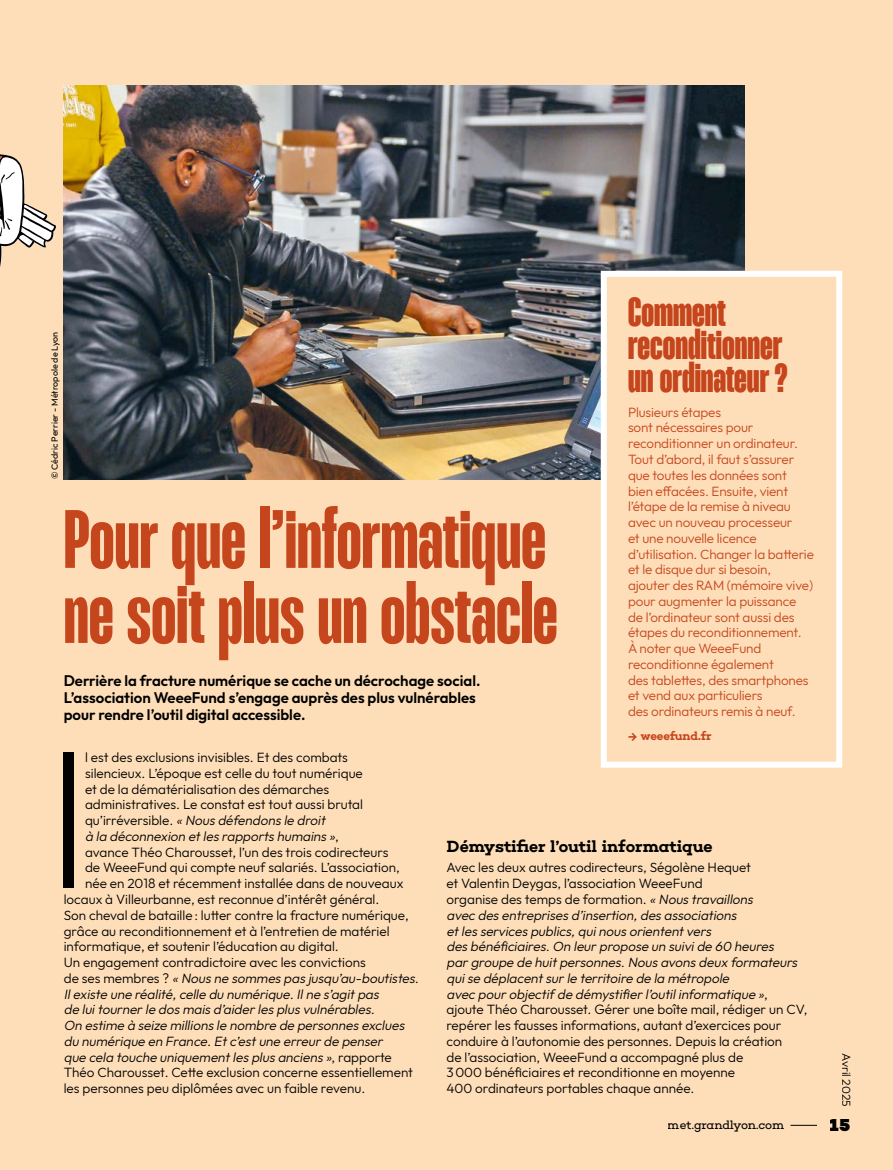
<style>
.page{position:relative;width:893px;height:1170px;background:#fff}
.page>*{position:absolute;margin:0;border:0;box-sizing:border-box;transform-origin:0 0}
.Courant-lettrine_MeT{font:300 193.5px "Mango Grotesque";color:#000}
.Titre-Art_Principal_PDCV_MeT{font:700 82.5px/75px "Mango Grotesque";color:#c5451d}
.Encadré_Titre_MeT{font:900 40.5px/33px "Mango Grotesque";color:#c5451d}
.t1{font:900 18px "Choplin";color:#000}
.Inter-titres_MeT{font:600 16.5px "Choplin";letter-spacing:-.01em;color:#000}
.Chapo_MeT{font:600 15px/17.2px "Outfit";color:#000}
.Courant_MeT{font:300 13.5px/15.8px "Outfit";color:#000}
.Courant-lettrine_MeT-2{font:300 13.5px "Outfit";color:#000}
.Courant_MeT-2{font:300 13.5px/15.8px "Outfit";letter-spacing:-.01em;color:#c5451d}
.Courant-lettrine_MeT-3{font:italic 300 13.5px "Outfit";color:#000}
.t2{font:12px "Choplin";letter-spacing:-.02em;color:#000}
.t3{font:600 12px "Choplin";letter-spacing:-.01em;color:#c5451d}
.t4{font:300 12px "Outfit";color:#000}
.t5{font:9px "Outfit";color:#000}
.s1{font-style:normal}
.s2{font-style:italic}
</style>
<div class="page">
<div style="left:0;top:0;width:893px;height:1169px;background:#fedeb8"></div>
<img style="left:64px;top:85px;width:680px;height:394px">
<div style="left:604px;top:274px;width:235px;height:490px;background:#fedeb8"></div>
<div style="left:601px;top:271px;width:241px;height:496px;border:6px solid #fff"></div>
<svg style="left:0;top:154px;width:56px;height:113px"></svg>
<svg style="left:790px;top:1124px;width:27px;height:1px"></svg>
<p class="t5" style="left:49px;top:479px;width:149px;rotate:-90deg">© Cédric Perrier - Métropole de Lyon</p>
<h2 class="Titre-Art_Principal_PDCV_MeT" style="left:64px;top:506px;width:495px">Pour que l’informatique ne soit plus un obstacle</h2>
<p class="Chapo_MeT" style="left:64px;top:672px;width:418px">Derrière la fracture numérique se cache un décrochage social.<br>L’association WeeeFund s’engage auprès des plus vulnérables pour rendre l’outil digital accessible.</p>
<h3 class="Encadré_Titre_MeT" style="left:628px;top:295px;width:162px">Comment reconditionner un ordinateur?</h3>
<p class="Courant_MeT-2" style="left:628px;top:404px;width:187px">Plusieurs étapes<br>sont nécessaires pour reconditionner un ordinateur.<br>Tout d’abord, il faut s’assurer que toutes les données sont bien effacées. Ensuite, vient l’étape de la remise à niveau avec un nouveau processeur<br>et une nouvelle licence d’utilisation. Changer la batterie et le disque dur si besoin, ajouter des RAM (mémoire vive) pour augmenter la puissance de l’ordinateur sont aussi des étapes du reconditionnement.<br>À noter que WeeeFund reconditionne également<br>des tablettes, des smartphones et vend aux particuliers<br>des ordinateurs remis à neuf.</p>
<p class="t3" style="left:628px;top:729px;width:85px">→ weeefund.fr</p>
<p class="Courant-lettrine_MeT" style="left:54px;top:733px;width:30px">I</p>
<p class="Courant-lettrine_MeT-2" style="left:85px;top:749px;width:264px">l est des exclusions invisibles. Et des combats</p>
<p class="Courant-lettrine_MeT-2" style="left:85px;top:764px;width:279px">silencieux. L’époque est celle du tout numérique</p>
<p class="Courant-lettrine_MeT-2" style="left:85px;top:780px;width:246px">et de la dématérialisation des démarches</p>
<p class="Courant-lettrine_MeT-2" style="left:85px;top:796px;width:279px">administratives. Le constat est tout aussi brutal</p>
<p class="Courant-lettrine_MeT-3" style="left:85px;top:812px;width:245px"><span class="s1">qu’irréversible.</span> « Nous défendons le droit</p>
<p class="Courant-lettrine_MeT-3" style="left:85px;top:827px;width:255px">à la déconnexion etles rapports humains »<span class="s1">,</span></p>
<p class="Courant-lettrine_MeT-2" style="left:85px;top:843px;width:305px">avance Théo Charousset, l’un des trois codirecteurs</p>
<p class="Courant-lettrine_MeT-2" style="left:85px;top:859px;width:316px">de WeeeFund qui compte neuf salariés. L’association,</p>
<p class="Courant-lettrine_MeT-2" style="left:85px;top:875px;width:320px">née en 2018 et récemment installée dans de nouveaux</p>
<p class="Courant-lettrine_MeT-2" style="left:64px;top:890px;width:317px">locaux à Villeurbanne, est reconnue d’intérêt général.</p>
<p class="Courant-lettrine_MeT-2" style="left:64px;top:906px;width:347px">Son cheval de bataille: lutter contre la fracture numérique,</p>
<p class="Courant-lettrine_MeT-2" style="left:64px;top:922px;width:327px">grâce au reconditionnement et à l’entretien de matériel</p>
<p class="Courant-lettrine_MeT-2" style="left:64px;top:938px;width:277px">informatique, et soutenir l’éducation au digital.</p>
<p class="Courant-lettrine_MeT-2" style="left:64px;top:953px;width:304px">Un engagement contradictoire avec les convictions</p>
<p class="Courant-lettrine_MeT-3" style="left:64px;top:969px;width:360px"><span class="s1">d e s e s m e m b re s ?</span> « Nous ne sommes pas jusqu’au-boutistes.</p>
<p class="Courant-lettrine_MeT-3" style="left:64px;top:985px;width:320px">Ilexiste une réalité,celle du numérique.Ilne s’agitpas</p>
<p class="Courant-lettrine_MeT-3" style="left:64px;top:1001px;width:315px">de luitournerle dos mais d’aiderles plus vulnérables.</p>
<p class="Courant-lettrine_MeT-3" style="left:64px;top:1016px;width:345px">On estime à seize millions le nombre de personnes exclues</p>
<p class="Courant-lettrine_MeT-3" style="left:64px;top:1032px;width:324px">du numérique en France.Etc’estune erreurde penser</p>
<p class="Courant-lettrine_MeT-3" style="left:64px;top:1048px;width:330px">que cela touche uniquementles plus anciens »<span class="s1">, ra p p o rt e</span></p>
<p class="Courant-lettrine_MeT-2" style="left:64px;top:1064px;width:351px">Théo Charousset. Cette exclusion concerne essentiellement</p>
<p class="Courant-lettrine_MeT-2" style="left:64px;top:1079px;width:303px">les personnes peu diplômées avec un faible revenu.</p>
<h3 class="Inter-titres_MeT" style="left:446px;top:837px;width:267px">Démystifier l’outil informatique</h3>
<p class="Courant_MeT" style="left:446px;top:860px;width:362px">Avec les deux autres codirecteurs, Ségolène Hequet<br>et Valentin Deygas, l’association WeeeFund<br>organise des temps de formation. <span class="s2">« Nous travaillons<br>avec des entreprises d’insertion,des associations<br>etles services publics,quinous oriententvers<br>des bénéficiaires.On leurpropose un suivide 60 heures pargroupe de huitpersonnes.Nous avons deux formateurs quise déplacentsurle territoire de la métropole<br>avec pourobjectif de démystifierl’outilinformatique »</span>, ajoute Théo Charousset. Gérer une boîte mail, rédiger un CV, repérer les fausses informations, autant d’exercices pour conduire à l’autonomie des personnes. Depuis la création<br>de l’association, WeeeFund a accompagné plus de<br>3000 bénéficiaires et reconditionne en moyenne<br>400 ordinateurs portables chaque année.</p>
<p class="t4" style="left:854px;top:1053px;width:55px;rotate:90deg">Avril 2025</p>
<p class="t2" style="left:668px;top:1118px;width:118px">met.grandlyon.com</p>
<h3 class="t1" style="left:830px;top:1114px;width:22px">15</h3>
</div>
